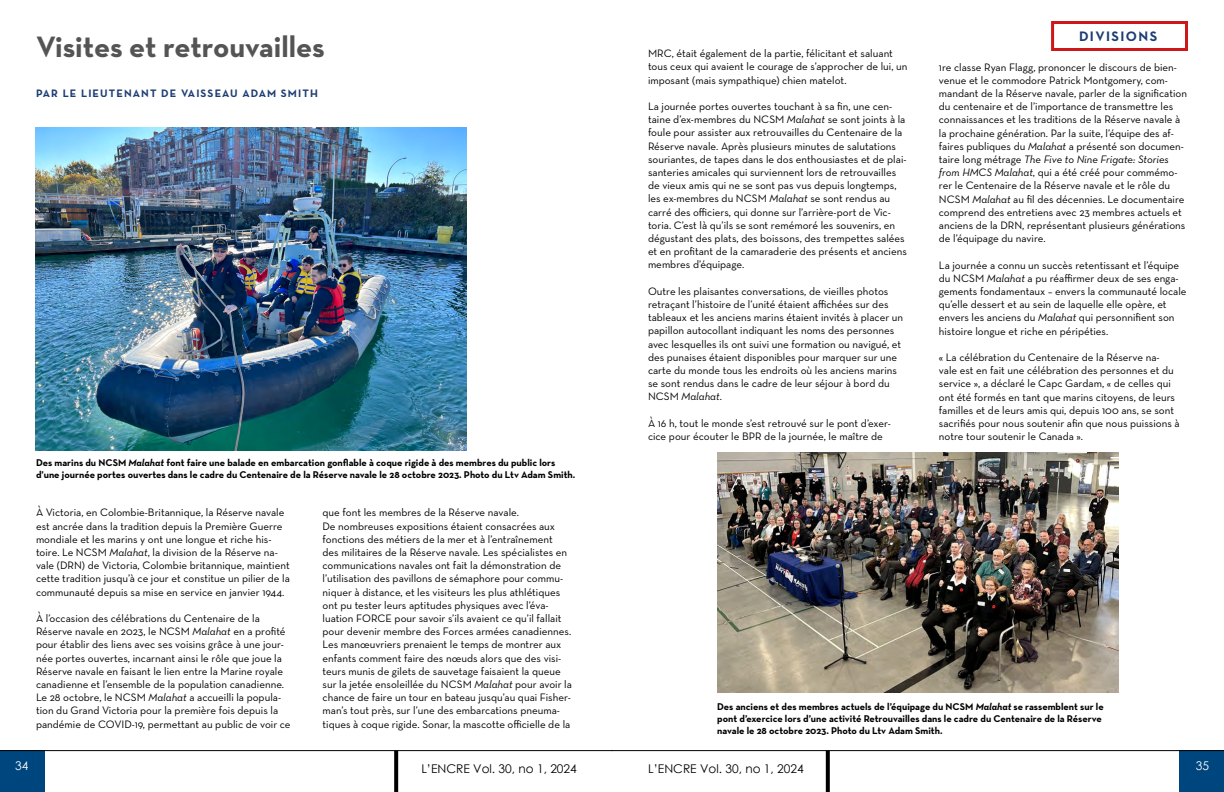
<style>
.page{position:relative;width:1224px;height:792px;background:#fff}
.page>*{position:absolute;margin:0;border:0;box-sizing:border-box;transform-origin:0 0}
.Titre{font:700 30px "Neutra Text";color:#545454}
.Titre_de_section{font:700 14px "Neutra Text";letter-spacing:.1em;color:#1d3e73}
.t1{font:12px "Century Gothic";color:#000}
.t2{font:12px "Century Gothic";color:#fff}
.Paragraphe{font:11px/13.2px "Neutra Text";color:#000}
.Sous-titre{font:700 11px "Neutra Text";letter-spacing:.1em;color:#1d3e73}
.Légende_de_photo{font:700 10px/12px "Neutra Text";color:#000}
.s1{font-style:italic}
.s2{font-family:"Neutra Text Book Italic Alt"}
</style>
<div class="page">
<div style="left:0;top:750px;width:44px;height:42px;background:#00467e"></div>
<svg style="left:394px;top:751px;width:4px;height:41px"></svg>
<svg style="left:826px;top:751px;width:4px;height:41px"></svg>
<div style="left:1180px;top:750px;width:44px;height:42px;background:#00467e"></div>
<hr style="left:0;top:750px;width:612px;height:1px;background:#000">
<hr style="left:612px;top:750px;width:612px;height:1px;background:#000">
<div style="left:1051px;top:21px;width:137px;height:30px;border:3px solid #cd1719"></div>
<img style="left:36px;top:127px;width:431px;height:323px">
<img style="left:717px;top:453px;width:402px;height:240px">
<h2 class="Titre" style="left:36px;top:28px;width:290px">Visites et retrouvailles</h2>
<h3 class="Sous-titre" style="left:36px;top:86px;width:283px">PAR LE LIEUTENANT DE VAISSEAU ADAM SMITH</h3>
<p class="Légende_de_photo" style="left:36px;top:457px;width:541px">Des marins du NCSM <span class="s1">Malahat</span> font faire une balade en embarcation gonflable à coque rigide à des membres du public lors d’une journée portes ouvertes dans le cadre du Centenaire de la Réserve navale le 28 octobre 2023. Photo du Ltv Adam Smith.</p>
<p class="Paragraphe" style="left:36px;top:506px;width:255px">À Victoria, en Colombie-Britannique, la Réserve navale est ancrée dans la tradition depuis la Première Guerre mondiale et les marins y ont une longue et riche his&shy;toire. Le NCSM <span class="s2">Malahat</span>, la division de la Réserve na&shy;vale (DRN) de Victoria, Colombie britannique, maintient cette tradition jusqu’à ce jour et constitue un pilier de la communauté depuis sa mise en service en janvier 1944.</p>
<p class="Paragraphe" style="left:36px;top:611px;width:256px">À l’occasion des célébrations du Centenaire de la Réserve navale en 2023, le NCSM <span class="s2">Malahat</span> en a profité pour établir des liens avec ses voisins grâce à une jour&shy;née portes ouvertes, incarnant ainsi le rôle que joue la Réserve navale en faisant le lien entre la Marine royale canadienne et l’ensemble de la population canadienne.<br>Le 28 octobre, le NCSM <span class="s2">Malahat</span> a accueilli la popula&shy;tion du Grand Victoria pour la première fois depuis la pandémie de COVID-19, permettant au public de voir ce</p>
<p class="Paragraphe" style="left:323px;top:506px;width:198px">que font les membres de la Réserve navale.</p>
<p class="Paragraphe" style="left:323px;top:519px;width:251px">De nombreuses expositions étaient consacrées aux fonctions des métiers de la mer et à l’entraînement<br>des militaires de la Réserve navale. Les spécialistes en communications navales ont fait la démonstration de l’utilisation des pavillons de sémaphore pour commu&shy;niquer à distance, et les visiteurs les plus athlétiques ont pu tester leurs aptitudes physiques avec l’éva&shy;luation FORCE pour savoir s’ils avaient ce qu’il fallait pour devenir membre des Forces armées canadiennes.<br>Les manœuvriers prenaient le temps de montrer aux enfants comment faire des nœuds alors que des visi&shy;teurs munis de gilets de sauvetage faisaient la queue sur la jetée ensoleillée du NCSM <span class="s2">Malahat</span> pour avoir la chance de faire un tour en bateau jusqu’au quai Fisher&shy;man’s tout près, sur l’une des embarcations pneuma&shy;tiques à coque rigide. Sonar, la mascotte officielle de la</p>
<p class="Paragraphe" style="left:648px;top:47px;width:261px">MRC, était également de la partie, félicitant et saluant tous ceux qui avaient le courage de s’approcher de lui, un imposant (mais sympathique) chien matelot.</p>
<p class="Paragraphe" style="left:648px;top:100px;width:260px">La journée portes ouvertes touchant à sa fin, une cen&shy;taine d’ex-membres du NCSM <span class="s2">Malahat</span> se sont joints à la foule pour assister aux retrouvailles du Centenaire de la Réserve navale. Après plusieurs minutes de salutations souriantes, de tapes dans le dos enthousiastes et de plai&shy;santeries amicales qui surviennent lors de retrouvailles de vieux amis qui ne se sont pas vus depuis longtemps, les ex-membres du NCSM <span class="s2">Malahat</span> se sont rendus au carré des officiers, qui donne sur l’arrière-port de Vic&shy;toria. C’est là qu’ils se sont remémoré les souvenirs, en dégustant des plats, des boissons, des trempettes salées et en profitant de la camaraderie des présents et anciens membres d’équipage.</p>
<p class="Paragraphe" style="left:648px;top:284px;width:257px">Outre les plaisantes conversations, de vieilles photos retraçant l’histoire de l’unité étaient affichées sur des tableaux et les anciens marins étaient invités à placer un papillon autocollant indiquant les noms des personnes avec lesquelles ils ont suivi une formation ou navigué, et des punaises étaient disponibles pour marquer sur une carte du monde tous les endroits où les anciens marins se sont rendus dans le cadre de leur séjour à bord du NCSM <span class="s2">Malahat</span>.</p>
<p class="Paragraphe" style="left:648px;top:416px;width:245px">À 16 h, tout le monde s’est retrouvé sur le pont d’exer&shy;cice pour écouter le BPR de la journée, le maître de</p>
<h1 class="Titre_de_section" style="left:1079px;top:27px;width:80px">DIVISIONS</h1>
<p class="Paragraphe" style="left:939px;top:60px;width:250px">1re classe Ryan Flagg, prononcer le discours de bien&shy;venue et le commodore Patrick Montgomery, com&shy;mandant de la Réserve navale, parler de la signification du centenaire et de l’importance de transmettre les connaissances et les traditions de la Réserve navale à la prochaine génération. Par la suite, l’équipe des af&shy;faires publiques du <span class="s2">Malahat</span> a présenté son documen&shy;taire long métrage <span class="s2">The Five to Nine Frigate: Stories from HMCS Malahat</span>, qui a été créé pour commémo&shy;rer le Centenaire de la Réserve navale et le rôle du NCSM <span class="s2">Malahat</span> au fil des décennies. Le documentaire comprend des entretiens avec 23 membres actuels et anciens de la DRN, représentant plusieurs générations de l’équipage du navire.</p>
<p class="Paragraphe" style="left:939px;top:258px;width:249px">La journée a connu un succès retentissant et l’équipe du NCSM <span class="s2">Malahat</span> a pu réaffirmer deux de ses enga&shy;gements fondamentaux – envers la communauté locale qu’elle dessert et au sein de laquelle elle opère, et envers les anciens du <span class="s2">Malahat</span> qui personnifient son histoire longue et riche en péripéties.</p>
<p class="Paragraphe" style="left:939px;top:350px;width:242px">« La célébration du Centenaire de la Réserve na&shy;vale est en fait une célébration des personnes et du service », a déclaré le Capc Gardam, « de celles qui ont été formés en tant que marins citoyens, de leurs familles et de leurs amis qui, depuis 100 ans, se sont sacrifiés pour nous soutenir afin que nous puissions à notre tour soutenir le Canada ».</p>
<p class="Légende_de_photo" style="left:717px;top:700px;width:388px">Des anciens et des membres actuels de l’équipage du NCSM <span class="s1">Malahat</span> se rassemblent sur le pont d’exercice lors d’une activité Retrouvailles dans le cadre du Centenaire de la Réserve navale le 28 octobre 2023. Photo du Ltv Adam Smith.</p>
<p class="t2" style="left:15px;top:757px;width:15px">34</p>
<p class="t2" style="left:1196px;top:757px;width:15px">35</p>
<p class="t1" style="left:421px;top:761px;width:157px">L’ENCRE Vol. 30, no 1, 2024</p>
<p class="t1" style="left:648px;top:761px;width:157px">L’ENCRE Vol. 30, no 1, 2024</p>
</div>
